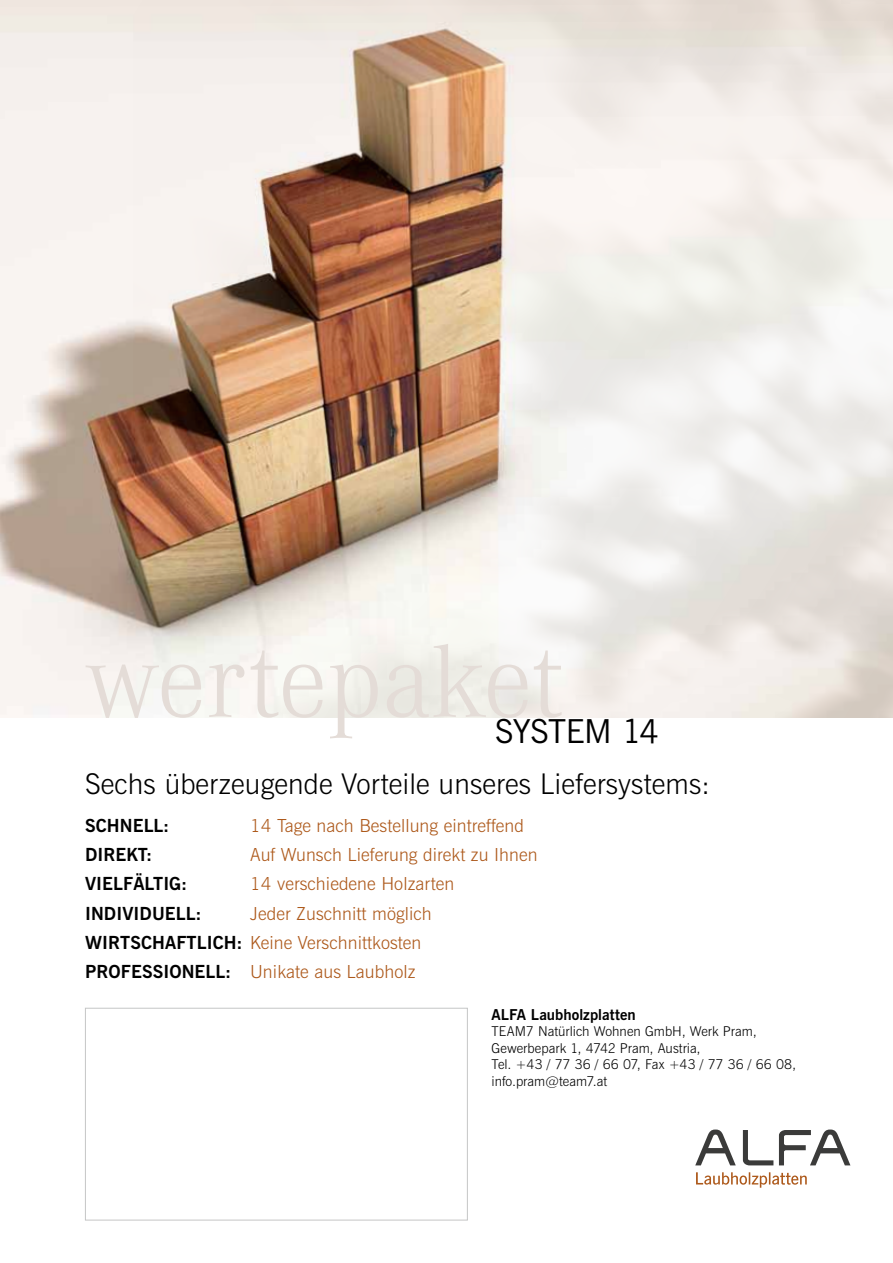
<style>
.page{position:relative;width:893px;height:1263px;background:#fff}
.page>*{position:absolute;margin:0;border:0;box-sizing:border-box;transform-origin:0 0}
.t1{font:300 108px "Corporate A";color:#e4dcd7}
.t2{font:33px "News Gothic BT";letter-spacing:-.015em;color:#000}
.t3{font:300 28.5px "News Gothic BT";letter-spacing:.005em;color:#000}
.t4{font:300 18px/29.2px "News Gothic BT";letter-spacing:.005em;color:#ad591b}
.t5{font:700 18px "News Gothic BT";letter-spacing:.005em;color:#000}
.t6{font:700 15px "News Gothic BT";letter-spacing:.005em;color:#000}
.t7{font:300 13.5px/16.5px "News Gothic BT";color:#000}
.s1{font-weight:700;color:#000}
</style>
<div class="page">
<img style="left:0;top:0;width:133px;height:717px">
<img style="left:133px;top:0;width:760px;height:717px">
<div style="left:85px;top:1008px;width:383px;height:212px;border:1px solid #c5c6c6"></div>
<svg style="left:696px;top:1172px;width:111px;height:16px"></svg>
<svg style="left:743px;top:1130px;width:30px;height:35px"></svg>
<svg style="left:779px;top:1129px;width:71px;height:36px"></svg>
<svg style="left:695px;top:1129px;width:41px;height:36px"></svg>
<h1 class="t1" style="left:85px;top:622px;width:480px">wertepaket</h1>
<h2 class="t2" style="left:495px;top:711px;width:165px">SYSTEM 14</h2>
<h3 class="t3" style="left:85px;top:767px;width:626px">Sechs überzeugende Vorteile unseres Liefersystems:</h3>
<p class="t5" style="left:85px;top:814px;width:86px">SCHNELL:</p>
<p class="t4" style="left:250px;top:811px;width:275px">14 Tage nach Bestellung eintreffend</p>
<p class="t5" style="left:85px;top:844px;width:69px">DIREKT:</p>
<p class="t4" style="left:250px;top:840px;width:289px">Auf Wunsch Lieferung direkt zu Ihnen</p>
<p class="t5" style="left:85px;top:873px;width:104px">VIELFÄLTIG:</p>
<p class="t4" style="left:250px;top:869px;width:206px">14 verschiedene Holzarten</p>
<p class="t5" style="left:85px;top:902px;width:118px">INDIVIDUELL:</p>
<p class="t4" style="left:85px;top:898px;width:348px;text-indent:165px">Jeder Zuschnitt möglich<br><span class="s1">WIRTSCHAFTLICH:</span> Keine Verschnittkosten<br><span class="s1">PROFESSIONELL:</span> Unikate aus Laubholz</p>
<p class="t6" style="left:492px;top:1005px;width:146px">ALFA Laubholzplatten</p>
<p class="t7" style="left:492px;top:1023px;width:306px">TEAM7 Natürlich Wohnen GmbH, Werk Pram, Gewerbepark 1, 4742 Pram, Austria,<br>Tel. +43 / 77 36 / 66 07, Fax +43 / 77 36 / 66 08, info.pram@team7.at</p>
</div>
